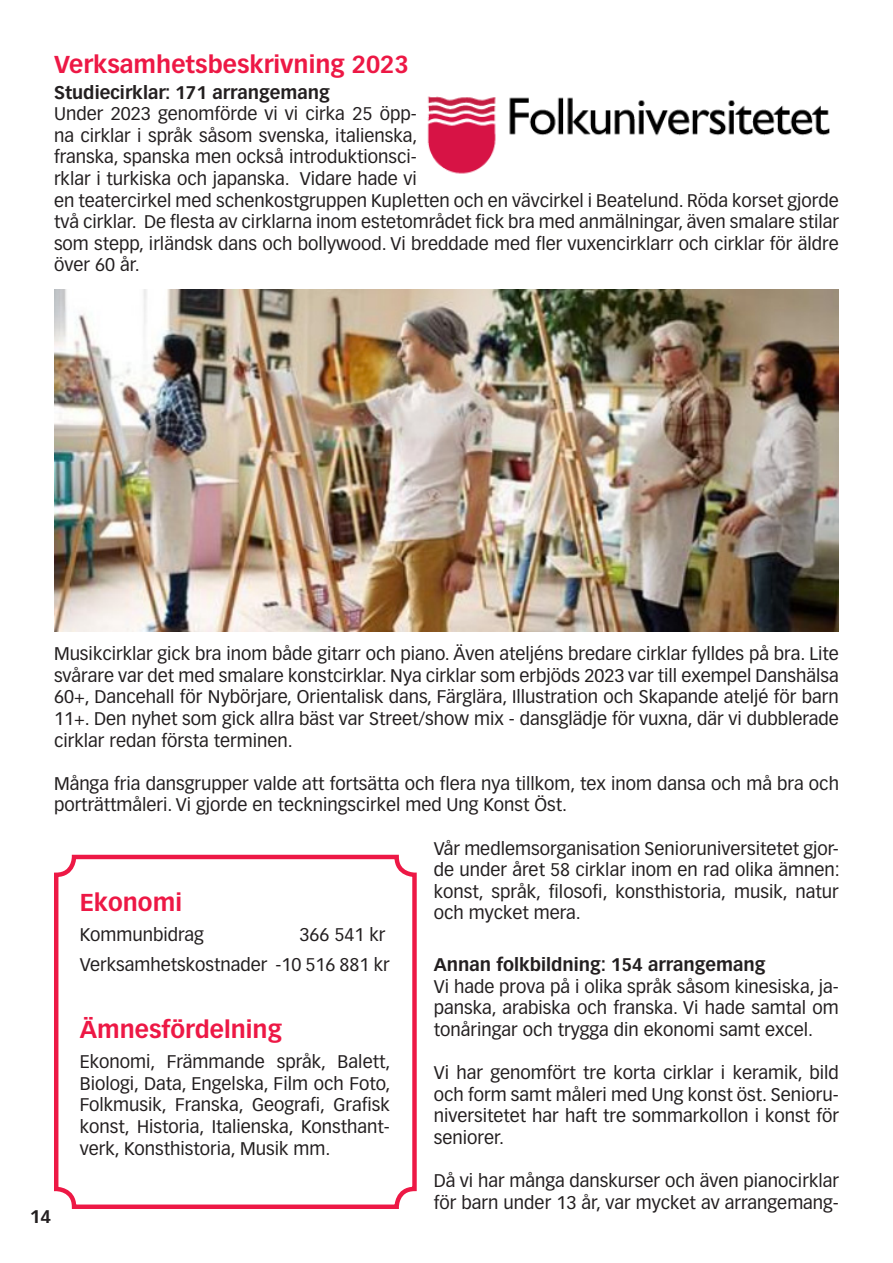
<style>
.page{position:relative;width:893px;height:1263px;background:#fff}
.page>*{position:absolute;margin:0;border:0;box-sizing:border-box;transform-origin:0 0}
.Rubrikavstånd{font:700 24px "Vectora LT Pro";color:#ed1845}
.röd_inforuta{font:700 24px "Vectora LT Pro";color:#ed1845}
.Huvudtexten{font:18px/21.6px "Vectora LT Pro";color:#231f20;text-align:justify}
.röd_inforuta-2{font:18px/21.6px "Vectora LT Pro";color:#231f20;text-align:justify}
.Huvudtexten-2{font:700 18px "Vectora LT Pro";color:#231f20}
</style>
<div class="page">
<img style="left:427px;top:96px;width:403px;height:78px">
<img style="left:54px;top:289px;width:785px;height:342px">
<div style="left:54px;top:855px;width:363px;height:354px;border:4px solid #ed1845;border-radius:18px"></div>
<p class="Rubrikavstånd" style="left:54px;top:49px;width:356px">Verksamhetsbeskrivning 2023</p>
<p class="Huvudtexten-2" style="left:54px;top:81px;width:277px">Studiecirklar: 171 arrangemang</p>
<p class="Huvudtexten" style="left:54px;top:103px;width:786px;text-align:left">Under 2023 genomförde vi vi cirka 25 öpp-<br>na cirklar i språk såsom svenska, italienska,<br>franska, spanska men också introduktionsci-<br>rklar i turkiska och japanska. Vidare hade vi<br>en teatercirkel med schenkostgruppen Kupletten och en vävcirkel i Beatelund. Röda korset gjorde två cirklar. De flesta av cirklarna inom estetområdet fick bra med anmälningar, även smalare stilar som stepp, irländsk dans och bollywood. Vi breddade med fler vuxencirklarr och cirklar för äldre över 60 år.</p>
<p class="Huvudtexten" style="left:54px;top:643px;width:786px">Musikcirklar gick bra inom både gitarr och piano. Även ateljéns bredare cirklar fylldes på bra. Lite svårare var det med smalare konstcirklar. Nya cirklar som erbjöds 2023 var till exempel Danshälsa 60+, Dancehall för Nybörjare, Orientalisk dans, Färglära, Illustration och Skapande ateljé för barn 11+. Den nyhet som gick allra bäst var Street/show mix - dansglädje för vuxna, där vi dubblerade cirklar redan första terminen.</p>
<p class="Huvudtexten" style="left:54px;top:773px;width:786px">Många fria dansgrupper valde att fortsätta och flera nya tillkom, tex inom dansa och må bra och porträttmåleri. Vi gjorde en teckningscirkel med Ung Konst Öst.</p>
<p class="Huvudtexten" style="left:434px;top:837px;width:407px">Vår medlemsorganisation Senioruniversitetet gjor&shy;de under året 58 cirklar inom en rad olika ämnen: konst, språk, filosofi, konsthistoria, musik, natur och mycket mera.</p>
<p class="Huvudtexten-2" style="left:434px;top:953px;width:333px">Annan folkbildning: 154 arrangemang</p>
<p class="Huvudtexten" style="left:434px;top:975px;width:407px">Vi hade prova på i olika språk såsom kinesiska, ja&shy;panska, arabiska och franska. Vi hade samtal om tonåringar och trygga din ekonomi samt excel.</p>
<p class="Huvudtexten" style="left:434px;top:1062px;width:407px">Vi har genomfört tre korta cirklar i keramik, bild och form samt måleri med Ung konst öst. Senioru&shy;niversitetet har haft tre sommarkollon i konst för seniorer.</p>
<p class="Huvudtexten" style="left:434px;top:1170px;width:407px">Då vi har många danskurser och även pianocirklar för barn under 13 år, var mycket av arrangemang-</p>
<p class="röd_inforuta" style="left:80px;top:887px;width:104px">Ekonomi</p>
<p class="röd_inforuta-2" style="left:80px;top:923px;width:126px">Kommunbidrag</p>
<p class="röd_inforuta-2" style="left:299px;top:923px;width:88px">366 541 kr</p>
<p class="röd_inforuta-2" style="left:80px;top:953px;width:311px">Verksamhetskostnader -10 516 881 kr</p>
<p class="röd_inforuta" style="left:80px;top:1015px;width:204px">Ämnesfördelning</p>
<p class="röd_inforuta-2" style="left:80px;top:1051px;width:312px">Ekonomi, Främmande språk, Balett, Biologi, Data, Engelska, Film och Foto, Folkmusik, Franska, Geografi, Grafisk konst, Historia, Italienska, Konsthant&shy;verk, Konsthistoria, Musik mm.</p>
<p class="Huvudtexten-2" style="left:30px;top:1205px;width:23px">14</p>
</div>
